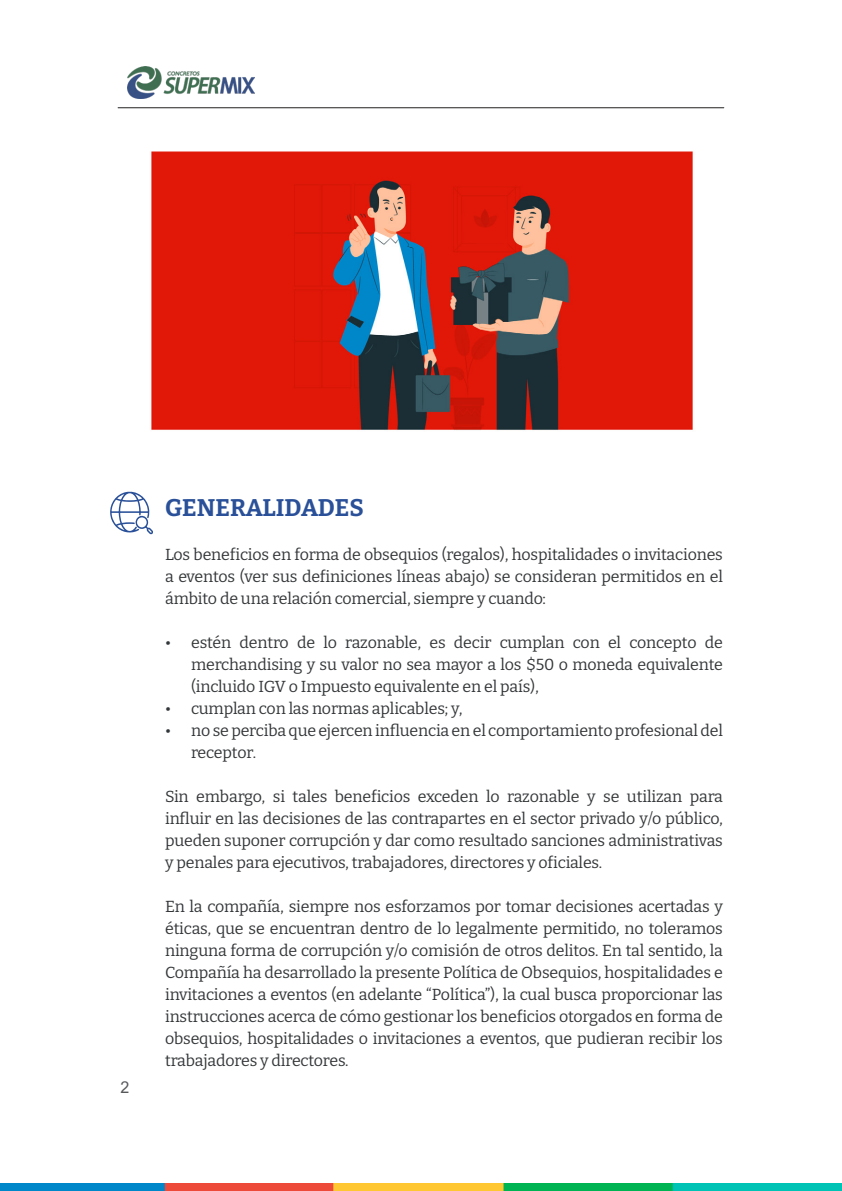
<style>
.page{position:relative;width:842px;height:1191px;background:#fff}
.page>*{position:absolute;margin:0;border:0;box-sizing:border-box;transform-origin:0 0}
.Títulos{font:700 24px "Bitter";color:#295098}
.Párrafos_básicos{font:16px/22px "Bitter";letter-spacing:-.01em;color:#333638;text-align:justify}
.t1{font:16px "Arial Nova";color:#57585a}
</style>
<div class="page">
<hr style="left:118px;top:107px;width:606px;height:1px;background:#231f20">
<img style="left:0;top:1183px;width:842px;height:8px">
<img style="left:127px;top:66px;width:128px;height:33px">
<img style="left:151px;top:151px;width:542px;height:279px">
<svg style="left:110px;top:491px;width:43px;height:43px"></svg>
<p class="t1" style="left:120px;top:1078px;width:10px">2</p>
<p class="Títulos" style="left:165px;top:488px;width:200px">GENERALIDADES</p>
<p class="Párrafos_básicos" style="left:165px;top:542px;width:559px">Los beneficios en forma de obsequios (regalos), hospitalidades o invitaciones a eventos (ver sus definiciones líneas abajo) se consideran permitidos en el ámbito de una relación comercial, siempre y cuando:</p>
<p class="Párrafos_básicos" style="left:191px;top:630px;width:533px;text-indent:-26px">• estén dentro de lo razonable, es decir cumplan con el concepto de merchandising y su valor no sea mayor a los $50 o moneda equivalente (incluido IGV o Impuesto equivalente en el país),</p>
<p class="Párrafos_básicos" style="left:165px;top:696px;width:299px">• cumplan con las normas aplicables; y,</p>
<p class="Párrafos_básicos" style="left:191px;top:718px;width:533px;text-indent:-26px">• no se perciba que ejercen influencia en el comportamiento profesional del receptor.</p>
<p class="Párrafos_básicos" style="left:165px;top:784px;width:559px">Sin embargo, si tales beneficios exceden lo razonable y se utilizan para influir en las decisiones de las contrapartes en el sector privado y/o público, pueden suponer corrupción y dar como resultado sanciones administrativas y penales para ejecutivos, trabajadores, directores y oficiales.</p>
<p class="Párrafos_básicos" style="left:165px;top:894px;width:559px">En la compañía, siempre nos esforzamos por tomar decisiones acertadas y éticas, que se encuentran dentro de lo legalmente permitido, no toleramos ninguna forma de corrupción y/o comisión de otros delitos. En tal sentido, la Compañía ha desarrollado la presente Política de Obsequios, hospitalidades e invitaciones a eventos (en adelante “Política”), la cual busca proporcionar las instrucciones acerca de cómo gestionar los beneficios otorgados en forma de obsequios, hospitalidades o invitaciones a eventos, que pudieran recibir los trabajadores y directores.</p>
</div>
